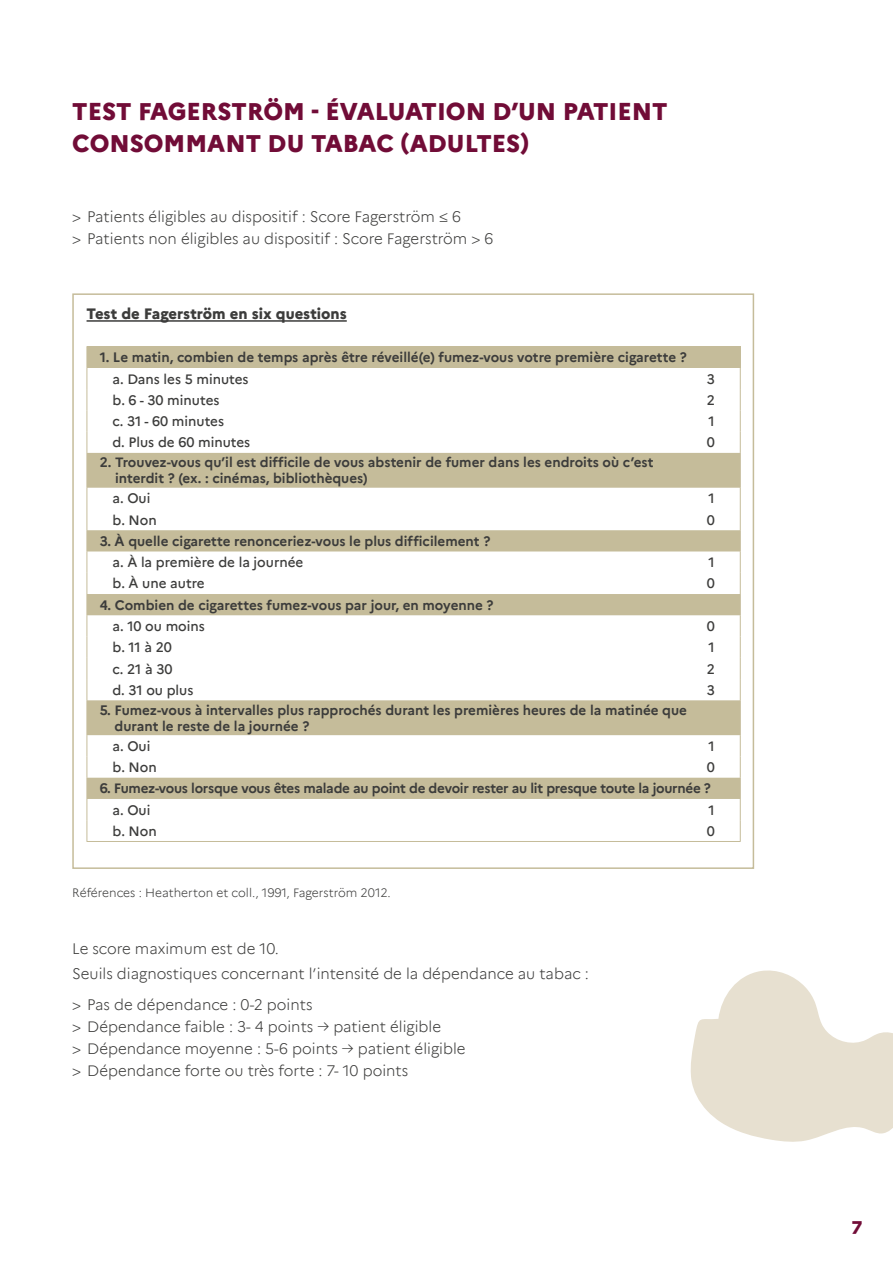
<style>
.page{position:relative;width:893px;height:1263px;background:#fff}
.page>*{position:absolute;margin:0;border:0;box-sizing:border-box;transform-origin:0 0}
.t1{font:800 24px/31.5px "Marianne";color:#710c37}
.t2{font:800 18px "Marianne";color:#710c37}
.t3{font:300 15px/22.2px "Marianne";color:#3c3c3b}
.t4{font:800 15px "Marianne";color:#3c3c3b}
.t5{font:700 13.5px/16.2px "Marianne";color:#3c3c3b}
.t6{font:500 13.5px "Marianne";color:#3c3c3b}
.t7{font:700 13.5px "Marianne";letter-spacing:-.02em;color:#3c3c3b}
.t8{font:300 12px "Marianne";color:#3c3c3b}
</style>
<div class="page">
<svg style="left:690px;top:970px;width:203px;height:172px"></svg>
<hr style="left:87px;top:320px;width:260px;height:2px;background:#3c3c3b">
<div style="left:87px;top:347px;width:653px;height:21px;background:#c5bc9a"></div>
<svg style="left:88px;top:453px;width:652px;height:346px"></svg>
<hr style="left:87px;top:346px;width:654px;height:1px;background:#c5bc9a">
<svg style="left:87px;top:368px;width:1px;height:85px"></svg>
<svg style="left:740px;top:347px;width:1px;height:106px"></svg>
<hr style="left:87px;top:453px;width:1px;height:35px;background:#c5bc9a">
<hr style="left:740px;top:453px;width:1px;height:35px;background:#c5bc9a">
<svg style="left:87px;top:488px;width:1px;height:212px"></svg>
<svg style="left:740px;top:488px;width:1px;height:212px"></svg>
<hr style="left:87px;top:700px;width:1px;height:35px;background:#c5bc9a">
<hr style="left:740px;top:700px;width:1px;height:35px;background:#c5bc9a">
<svg style="left:87px;top:735px;width:1px;height:106px"></svg>
<svg style="left:740px;top:735px;width:1px;height:106px"></svg>
<hr style="left:87px;top:841px;width:654px;height:1px;background:#c5bc9a">
<h1 class="t1" style="left:72px;top:94px;width:597px">TEST FAGERSTRÖM - ÉVALUATION D’UN PATIENT<br>CONSOMMANT DU TABAC (ADULTES)</h1>
<p class="t3" style="left:72px;top:204px;width:423px">&gt; Patients éligibles au dispositif : Score Fagerström ≤ 6<br>&gt; Patients non éligibles au dispositif : Score Fagerström &gt; 6</p>
<p class="t4" style="left:87px;top:302px;width:262px">Test de Fagerström en six questions</p>
<p class="t5" style="left:100px;top:348px;width:589px">1. Le matin, combien de temps après être réveillé(e) fumez-vous votre première cigarette ?</p>
<p class="t6" style="left:112px;top:368px;width:138px">a. Dans les 5 minutes</p>
<p class="t6" style="left:707px;top:368px;width:10px">3</p>
<p class="t6" style="left:112px;top:390px;width:109px">b. 6 - 30 minutes</p>
<p class="t6" style="left:707px;top:390px;width:10px">2</p>
<p class="t6" style="left:112px;top:411px;width:113px">c. 31 - 60 minutes</p>
<p class="t6" style="left:708px;top:411px;width:8px">1</p>
<p class="t6" style="left:112px;top:432px;width:139px">d. Plus de 60 minutes</p>
<p class="t6" style="left:707px;top:432px;width:10px">0</p>
<p class="t5" style="left:115px;top:453px;width:540px;text-indent:-15px">2. Trouvez-vous qu’il est difficile de vous abstenir de fumer dans les endroits où c’est interdit ? (ex. : cinémas, bibliothèques)</p>
<p class="t6" style="left:112px;top:488px;width:39px">a. Oui</p>
<p class="t6" style="left:708px;top:488px;width:8px">1</p>
<p class="t6" style="left:112px;top:509px;width:46px">b. Non</p>
<p class="t6" style="left:707px;top:509px;width:10px">0</p>
<p class="t5" style="left:100px;top:532px;width:392px">3. À quelle cigarette renonceriez-vous le plus difficilement ?</p>
<p class="t6" style="left:112px;top:552px;width:192px">a. À la première de la journée</p>
<p class="t6" style="left:708px;top:552px;width:8px">1</p>
<p class="t6" style="left:112px;top:573px;width:94px">b. À une autre</p>
<p class="t6" style="left:707px;top:573px;width:10px">0</p>
<p class="t5" style="left:100px;top:596px;width:395px">4. Combien de cigarettes fumez-vous par jour, en moyenne ?</p>
<p class="t6" style="left:112px;top:616px;width:94px">a. 10 ou moins</p>
<p class="t6" style="left:707px;top:616px;width:10px">0</p>
<p class="t6" style="left:112px;top:637px;width:61px">b. 11 à 20</p>
<p class="t6" style="left:708px;top:637px;width:8px">1</p>
<p class="t6" style="left:112px;top:658px;width:62px">c. 21 à 30</p>
<p class="t6" style="left:707px;top:658px;width:10px">2</p>
<p class="t6" style="left:112px;top:679px;width:82px">d. 31 ou plus</p>
<p class="t6" style="left:707px;top:679px;width:10px">3</p>
<p class="t5" style="left:115px;top:701px;width:574px;text-indent:-15px">5. Fumez-vous à intervalles plus rapprochés durant les premières heures de la matinée que durant le reste de la journée ?</p>
<p class="t6" style="left:112px;top:736px;width:39px">a. Oui</p>
<p class="t6" style="left:708px;top:736px;width:8px">1</p>
<p class="t6" style="left:112px;top:757px;width:46px">b. Non</p>
<p class="t6" style="left:707px;top:757px;width:10px">0</p>
<p class="t7" style="left:100px;top:778px;width:613px">6. Fumez-vous lorsque vous êtes malade au point de devoir rester au lit presque toute la journée ?</p>
<p class="t6" style="left:112px;top:799px;width:39px">a. Oui</p>
<p class="t6" style="left:708px;top:799px;width:8px">1</p>
<p class="t6" style="left:112px;top:821px;width:46px">b. Non</p>
<p class="t6" style="left:707px;top:821px;width:10px">0</p>
<p class="t8" style="left:72px;top:883px;width:320px">Références : Heatherton et coll., 1991, Fagerström 2012.</p>
<p class="t3" style="left:72px;top:935px;width:518px;line-height:24.8px">Le score maximum est de 10.<br>Seuils diagnostiques concernant l’intensité de la dépendance au tabac :</p>
<p class="t3" style="left:72px;top:992px;width:395px">&gt; Pas de dépendance : 0-2 points<br>&gt; Dépendance faible : 3- 4 points → patient éligible<br>&gt; Dépendance moyenne : 5-6 points → patient éligible &gt; Dépendance forte ou très forte : 7- 10 points</p>
<h2 class="t2" style="left:851px;top:1213px;width:12px">7</h2>
</div>
